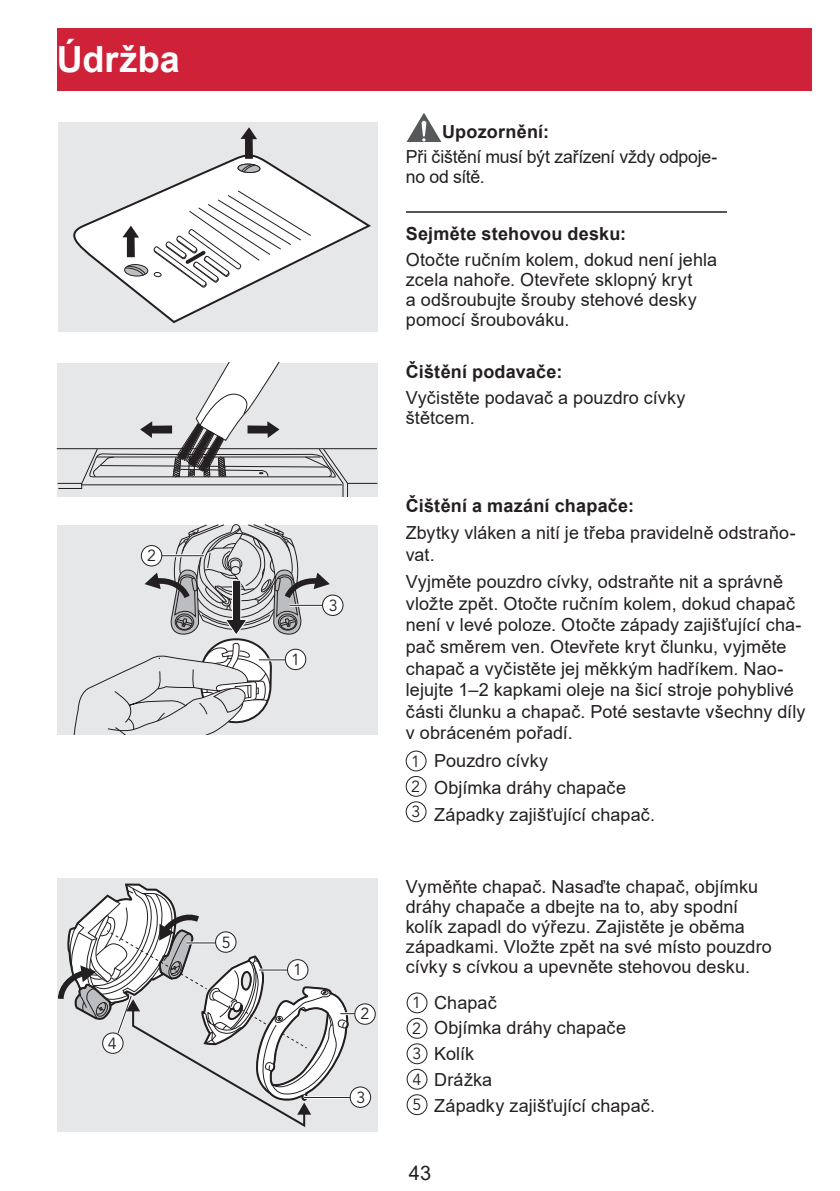
<style>
.page{position:relative;width:840px;height:1191px;background:#fff}
.page>*{position:absolute;margin:0;border:0;box-sizing:border-box;transform-origin:0 0}
.t1{font:700 36px "Arial";color:#fff}
.t2{font:20px "Arial";color:#231f20}
.t3{font:18px/20px "Arial";letter-spacing:.005em;color:#231f20}
.t4{font:700 18px "Arial";letter-spacing:.015em;color:#231f20}
.t5{font:18px/20px "Arial";letter-spacing:-.015em;color:#231f20}
.t6{font:16px/25.4px "Avenir LT Std";color:#231f20;text-align:justify}
</style>
<div class="page">
<div style="left:57px;top:28px;width:754px;height:63px;background:#cf2239"></div>
<hr style="left:405px;top:211px;width:321px;height:1px;background:#57585a">
<svg style="left:406px;top:113px;width:36px;height:29px"></svg>
<div style="left:58px;top:122px;width:319px;height:210px;background:#e6e7e9"></div>
<svg style="left:73px;top:157px;width:298px;height:166px"></svg>
<svg style="left:122px;top:226px;width:17px;height:31px"></svg>
<div style="left:123px;top:264px;width:26px;height:13px;border:1px solid #231f20;border-radius:50%"></div>
<svg style="left:124px;top:265px;width:22px;height:11px"></svg>
<svg style="left:236px;top:127px;width:25px;height:46px"></svg>
<svg style="left:153px;top:189px;width:159px;height:99px;background:#e9e9e9"></svg>
<div style="left:57px;top:363px;width:320px;height:133px;background:#e6e7e9"></div>
<hr style="left:57px;top:448px;width:320px;height:1px;background:#231f20">
<hr style="left:347px;top:483px;width:30px;height:1px;background:#231f20">
<svg style="left:57px;top:363px;width:291px;height:133px"></svg>
<div style="left:57px;top:524px;width:320px;height:210px;background:#e6e7e9"></div>
<div style="left:322px;top:595px;width:21px;height:20px;background:#fff;border-radius:50%"></div>
<div style="left:322px;top:594px;width:21px;height:22px;border:1px solid #231f20;border-radius:50%"></div>
<svg style="left:67px;top:524px;width:262px;height:210px"></svg>
<div style="left:405px;top:750px;width:21px;height:21px;border:1px solid #231f20;border-radius:50%"></div>
<div style="left:405px;top:776px;width:21px;height:21px;border:1px solid #231f20;border-radius:50%"></div>
<div style="left:405px;top:801px;width:21px;height:21px;border:1px solid #231f20;border-radius:50%"></div>
<div style="left:406px;top:992px;width:21px;height:21px;border:1px solid #231f20;border-radius:50%"></div>
<div style="left:406px;top:1018px;width:21px;height:20px;border:1px solid #231f20;border-radius:50%"></div>
<div style="left:406px;top:1043px;width:21px;height:21px;border:1px solid #231f20;border-radius:50%"></div>
<div style="left:406px;top:1068px;width:21px;height:21px;border:1px solid #231f20;border-radius:50%"></div>
<div style="left:406px;top:1094px;width:21px;height:21px;border:1px solid #231f20;border-radius:50%"></div>
<div style="left:57px;top:878px;width:320px;height:253px;background:#e6e7e9"></div>
<div style="left:354px;top:1003px;width:21px;height:21px;background:#fff;border-radius:50%"></div>
<div style="left:354px;top:1003px;width:21px;height:21px;border:1px solid #231f20;border-radius:50%"></div>
<div style="left:350px;top:1087px;width:20px;height:20px;background:#fff;border-radius:50%"></div>
<div style="left:349px;top:1086px;width:22px;height:21px;border:1px solid #231f20;border-radius:50%"></div>
<svg style="left:58px;top:883px;width:296px;height:244px"></svg>
<h1 class="t1" style="left:57px;top:34px;width:125px">Údržba</h1>
<p class="t6" style="left:147px;top:543px;width:10px">2</p>
<p class="t6" style="left:108px;top:1030px;width:10px">4</p>
<p class="t6" style="left:221px;top:930px;width:10px">5</p>
<p class="t6" style="left:291px;top:647px;width:10px">1</p>
<p class="t6" style="left:328px;top:593px;width:10px">3</p>
<p class="t6" style="left:293px;top:957px;width:10px">1</p>
<p class="t6" style="left:360px;top:1001px;width:10px">2</p>
<p class="t6" style="left:356px;top:1085px;width:10px">3</p>
<p class="t4" style="left:442px;top:119px;width:108px">Upozornění:</p>
<p class="t5" style="left:405px;top:147px;width:313px">Při čištění musí být zařízení vždy odpoje&shy;no od sítě.</p>
<p class="t4" style="left:405px;top:221px;width:222px">Sejměte stehovou desku:</p>
<p class="t3" style="left:405px;top:249px;width:313px">Otočte ručním kolem, dokud není jehla zcela nahoře. Otevřete sklopný kryt<br>a odšroubujte šrouby stehové desky pomocí šroubováku.</p>
<p class="t4" style="left:405px;top:359px;width:158px">Čištění podavače:</p>
<p class="t3" style="left:405px;top:387px;width:281px">Vyčistěte podavač a pouzdro cívky štětcem.</p>
<p class="t4" style="left:405px;top:493px;width:230px">Čištění a mazání chapače:</p>
<p class="t3" style="left:405px;top:522px;width:391px;line-height:21.6px">Zbytky vláken a nití je třeba pravidelně odstraňo&shy;vat.</p>
<p class="t3" style="left:405px;top:571px;width:401px;line-height:21.6px">Vyjměte pouzdro cívky, odstraňte nit a správně vložte zpět. Otočte ručním kolem, dokud chapač není v levé poloze. Otočte západy zajišťující cha&shy;pač směrem ven. Otevřete kryt člunku, vyjměte chapač a vyčistěte jej měkkým hadříkem. Nao&shy;lejujte 1–2 kapkami oleje na šicí stroje pohyblivé části člunku a chapač. Poté sestavte všechny díly v obráceném pořadí.</p>
<p class="t3" style="left:434px;top:746px;width:222px;line-height:27.2px">Pouzdro cívky<br>Objímka dráhy chapače<br>Západky zajišťující chapač.</p>
<p class="t6" style="left:411px;top:748px;width:11px">1<br>2<br>3</p>
<p class="t3" style="left:405px;top:876px;width:367px">Vyměňte chapač. Nasaďte chapač, objímku dráhy chapače a dbejte na to, aby spodní kolík zapadl do výřezu. Zajistěte je oběma západkami. Vložte zpět na své místo pouzdro cívky s cívkou a upevněte stehovou desku.</p>
<p class="t3" style="left:434px;top:989px;width:222px;line-height:25.6px">Chapač<br>Objímka dráhy chapače<br>Kolík<br>Drážka<br>Západky zajišťující chapač.</p>
<p class="t6" style="left:412px;top:990px;width:11px">1<br>2<br>3<br>4<br>5</p>
<p class="t2" style="left:408px;top:1159px;width:24px">43</p>
</div>
